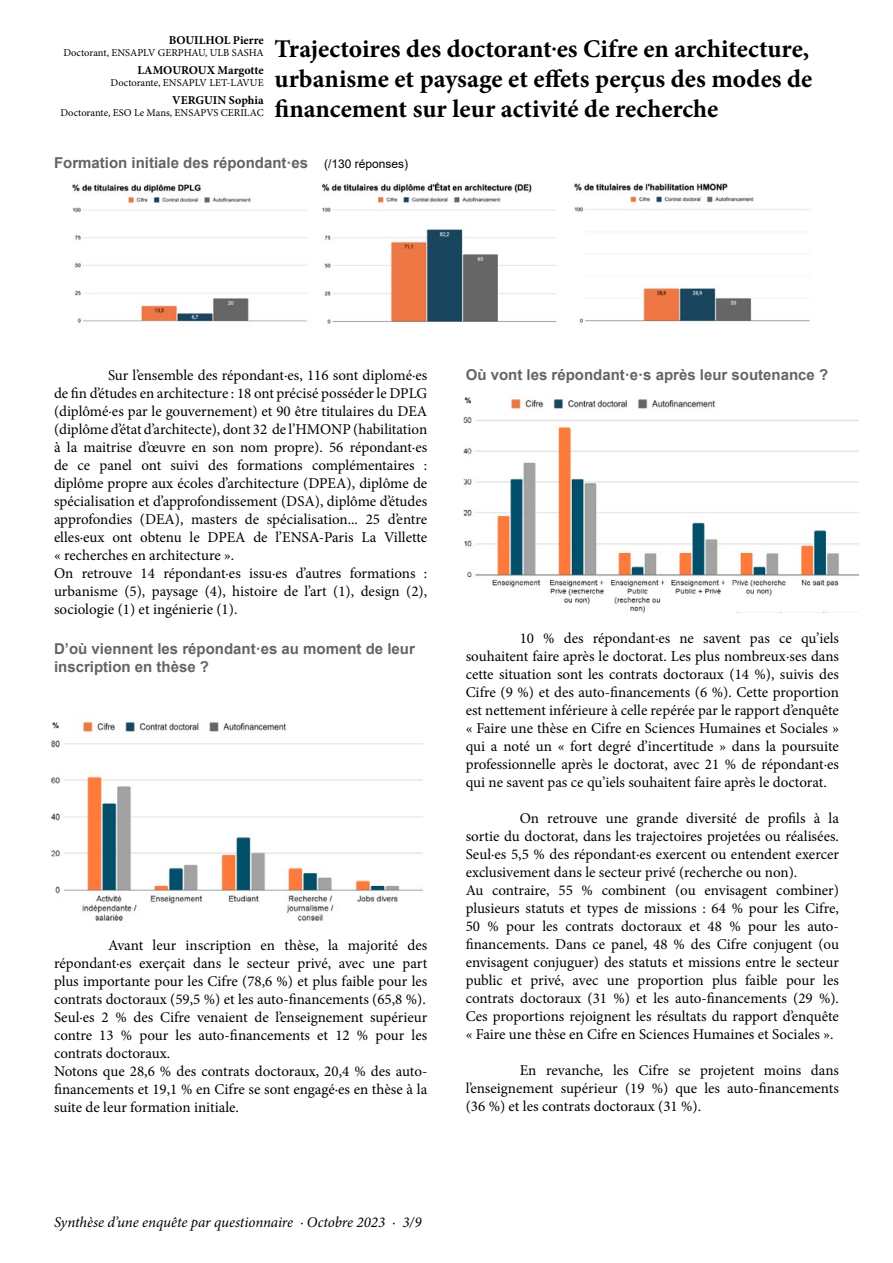
<style>
.page{position:relative;width:893px;height:1263px;background:#fff}
.page>*{position:absolute;margin:0;border:0;box-sizing:border-box;transform-origin:0 0}
.t1{font:700 25.5px/30px "Minion Pro";color:#000}
.t2{font:15px/18px "Minion Pro";color:#000}
.t3{font:700 15px/18px "Arial";color:#646464}
.t4{font:italic 15px "Minion Pro";letter-spacing:-.01em;color:#000}
.t5{font:700 12px "Minion Pro";color:#000}
.t6{font:12px "Arial";color:#000}
.t7{font:10.5px "Minion Pro";color:#000}
.t8{font:700 7.5px "Arial";color:#000}
</style>
<div class="page">
<img style="left:50px;top:740px;width:373px;height:181px">
<img style="left:463px;top:416px;width:396px;height:197px">
<img style="left:72px;top:184px;width:235px;height:139px">
<img style="left:574px;top:183px;width:236px;height:140px">
<img style="left:321px;top:182px;width:236px;height:142px">
<div style="left:81px;top:716px;width:331px;height:25px;background:#fff"></div>
<img style="left:82px;top:721px;width:205px;height:12px">
<img style="left:510px;top:398px;width:206px;height:12px">
<p class="t5" style="left:169px;top:32px;width:96px">BOUILHOL Pierre</p>
<p class="t7" style="left:63px;top:46px;width:202px">Doctorant, ENSAPLV GERPHAU, ULB SASHA</p>
<p class="t5" style="left:137px;top:62px;width:128px">LAMOUROUX Margotte</p>
<p class="t7" style="left:111px;top:76px;width:155px">Doctorante, ENSAPLV LET-LAVUE</p>
<p class="t5" style="left:172px;top:92px;width:93px">VERGUIN Sophia</p>
<p class="t7" style="left:60px;top:106px;width:205px">Doctorante, ESO Le Mans, ENSAPVS CERILAC</p>
<h1 class="t1" style="left:275px;top:33px;width:539px">Trajectoires des doctorant.es Cifre en architecture, urbanisme et paysage et effets perçus des modes de financement sur leur activité de recherche</h1>
<p class="t3" style="left:54px;top:154px;width:256px">Formation initiale des répondant·es</p>
<p class="t6" style="left:324px;top:156px;width:86px">(/130 réponses)</p>
<p class="t2" style="left:108px;top:366px;width:321px">Sur l’ensemble des répondant·es, 116 sont diplomé·es</p>
<p class="t3" style="left:466px;top:365px;width:364px">Où vont les répondant·e·s après leur soutenance ?</p>
<p class="t2" style="left:54px;top:384px;width:375px">de fin d’études en architecture : 18 ont précisé posséder le DPLG (diplômé·es par le gouvernement) et 90 être titulaires du DEA (diplôme d’état d’architecte), dont 32 de l’HMONP (habilitation à la maitrise d’œuvre en son nom propre). 56 répondant·es de ce panel ont suivi des formations complémentaires : diplôme propre aux écoles d’architecture (DPEA), diplôme de spécialisation et d’approfondissement (DSA), diplôme d’études approfondies (DEA), masters de spécialisation... 25 d’entre elles·eux ont obtenu le DPEA de l’ENSA-Paris La Villette « recherches en architecture ».<br>On retrouve 14 répondant·es issu·es d’autres formations : urbanisme (5), paysage (4), histoire de l’art (1), design (2), sociologie (1) et ingénierie (1).</p>
<p class="t8" style="left:465px;top:395px;width:8px">%</p>
<p class="t3" style="left:54px;top:640px;width:362px">D’où viennent les répondant·es au moment de leur inscription en thèse ?</p>
<p class="t8" style="left:52px;top:720px;width:8px">%</p>
<p class="t2" style="left:54px;top:936px;width:375px;text-indent:54px">Avant leur inscription en thèse, la majorité des répondant·es exerçait dans le secteur privé, avec une part plus importante pour les Cifre (78,6 %) et plus faible pour les contrats doctoraux (59,5 %) et les auto-financements (65,8 %).<br>Seul·es 2 % des Cifre venaient de l’enseignement supérieur contre 13 % pour les auto-financements et 12 % pour les contrats doctoraux.<br>Notons que 28,6 % des contrats doctoraux, 20,4 % des auto&shy;financements et 19,1 % en Cifre se sont engagé·es en thèse à la suite de leur formation initiale.</p>
<p class="t2" style="left:466px;top:630px;width:375px;text-align:justify;text-indent:54px">10 % des répondant·es ne savent pas ce qu’iels souhaitent faire après le doctorat. Les plus nombreux·ses dans cette situation sont les contrats doctoraux (14 %), suivis des Cifre (9 %) et des auto-financements (6 %). Cette proportion est nettement inférieure à celle repérée par le rapport d’enquête « Faire une thèse en Cifre en Sciences Humaines et Sociales » qui a noté un « fort degré d’incertitude » dans la poursuite professionnelle après le doctorat, avec 21 % de répondant·es qui ne savent pas ce qu’iels souhaitent faire après le doctorat.</p>
<p class="t2" style="left:466px;top:810px;width:375px;text-indent:54px">On retrouve une grande diversité de profils à la sortie du doctorat, dans les trajectoires projetées ou réalisées.<br>Seul·es 5,5 % des répondant·es exercent ou entendent exercer exclusivement dans le secteur privé (recherche ou non).<br>Au contraire, 55 % combinent (ou envisagent combiner) plusieurs statuts et types de missions : 64 % pour les Cifre, 50 % pour les contrats doctoraux et 48 % pour les auto&shy;financements. Dans ce panel, 48 % des Cifre conjugent (ou envisagent conjuguer) des statuts et missions entre le secteur public et privé, avec une proportion plus faible pour les contrats doctoraux (31 %) et les auto-financements (29 %).<br>Ces proportions rejoignent les résultats du rapport d’enquête « Faire une thèse en Cifre en Sciences Humaines et Sociales ».</p>
<p class="t2" style="left:466px;top:1062px;width:375px;text-align:justify;text-indent:54px">En revanche, les Cifre se projetent moins dans l’enseignement supérieur (19 %) que les auto-financements (36 %) et les contrats doctoraux (31 %).</p>
<p class="t4" style="left:54px;top:1212px;width:369px">Synthèse d’une enquête par questionnaire · Octobre 2023 · 3/9</p>
</div>
